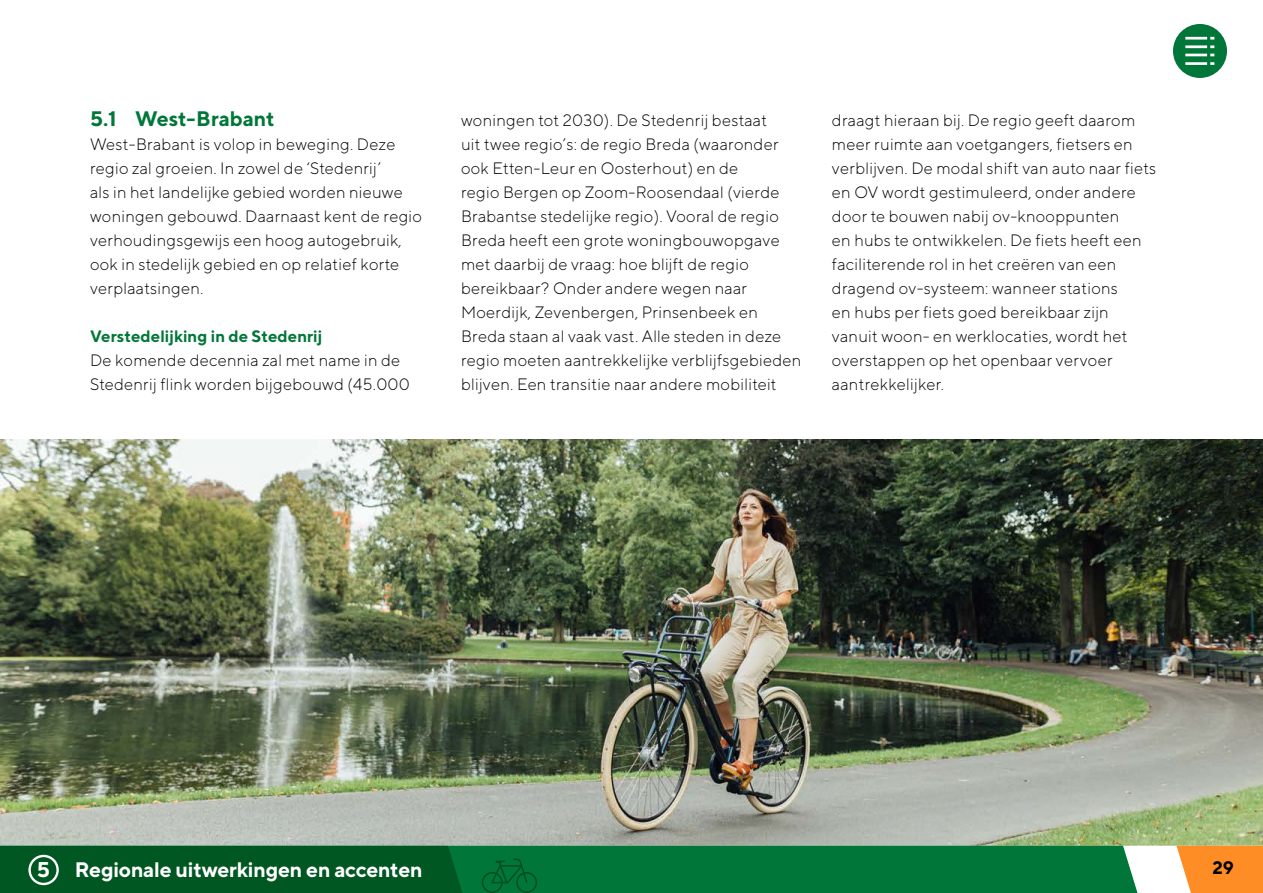
<style>
.page{position:relative;width:1263px;height:893px;background:#fff}
.page>*{position:absolute;margin:0;border:0;box-sizing:border-box;transform-origin:0 0}
.t1{font:700 21px "TT Norms";letter-spacing:-.015em;color:#fff}
.Subkop_H2_nummering{font:700 21px "TT Norms";letter-spacing:-.005em;color:#007739}
.t2{font:700 18px "TT Norms";color:#000}
.t3{font:300 16.5px/24px "TT Norms";letter-spacing:.015em;color:#000}
.Subkop_H3{font:700 16.5px "TT Norms";letter-spacing:.005em;color:#007739}
.s1{font-size:21.3px}
</style>
<div class="page">
<img style="left:0;top:439px;width:1263px;height:407px">
<div style="left:462px;top:846px;width:675px;height:47px;background:#007739"></div>
<svg style="left:1176px;top:846px;width:87px;height:47px;background:#ff9738"></svg>
<div style="left:0;top:846px;width:462px;height:47px;background:#005722"></div>
<div style="left:28px;top:855px;width:31px;height:30px;border:2px solid #fff;border-radius:50%"></div>
<svg style="left:482px;top:859px;width:55px;height:34px;background:#006e33"></svg>
<div style="left:1173px;top:24px;width:54px;height:54px;background:#007739;border-radius:50%"></div>
<hr style="left:1185px;top:37px;width:22px;height:3px;background:#fff">
<hr style="left:1185px;top:54px;width:22px;height:2px;background:#fff">
<hr style="left:1185px;top:45px;width:22px;height:3px;background:#fff">
<svg style="left:1210px;top:37px;width:4px;height:11px"></svg>
<hr style="left:1185px;top:62px;width:22px;height:3px;background:#fff">
<svg style="left:1210px;top:62px;width:4px;height:3px"></svg>
<h2 class="Subkop_H2_nummering" style="left:90px;top:105px;width:186px">5.1 West-Brabant</h2>
<p class="t3" style="left:90px;top:132px;width:334px">West-Brabant is volop in beweging. Deze regio zal groeien. In zowel de ‘Stedenrij’<br>als in het landelijke gebied worden nieuwe woningen gebouwd. Daarnaast kent de regio verhoudingsgewijs een hoog autogebruik, ook in stedelijk gebied en op relatief korte verplaatsingen.</p>
<h3 class="Subkop_H3" style="left:90px;top:326px;width:234px">Verstedelijking in de Stedenrij</h3>
<p class="t3" style="left:90px;top:348px;width:321px">De komende decennia zal met name in de<br>Stedenrij flink worden bijgebouwd (45.000</p>
<p class="t3" style="left:461px;top:108px;width:342px">woningen tot 2030). De Stedenrij bestaat<br>uit twee regio’s: de regio Breda (waaronder ook Etten-Leur en Oosterhout) en de<br>regio Bergen op Zoom-Roosendaal (vierde Brabantse stedelijke regio). Vooral de regio Breda heeft een grote woningbouwopgave met daarbij de vraag: hoe blijft de regio bereikbaar? Onder andere wegen naar Moerdijk, Zevenbergen, Prinsenbeek en Breda staan al vaak vast. Alle steden in deze regio moeten aantrekkelijke verblijfsgebieden blijven. Een transitie naar andere mobiliteit</p>
<p class="t3" style="left:832px;top:108px;width:326px">draagt hieraan bij. De regio geeft daarom meer ruimte aan voetgangers, fietsers en verblijven. De modal shift van auto naar fiets en OV wordt gestimuleerd, onder andere door te bouwen nabij ov-knooppunten<br>en hubs te ontwikkelen. De fiets heeft een faciliterende rol in het creëren van een dragend ov-systeem: wanneer stations<br>en hubs per fiets goed bereikbaar zijn vanuit woon- en werklocaties, wordt het overstappen op het openbaar vervoer aantrekkelijker.</p>
<p class="t1" style="left:37px;top:856px;width:387px"><span class="s1">5</span> Regionale uitwerkingen en accenten</p>
<p class="t2" style="left:1212px;top:856px;width:23px">29</p>
</div>
